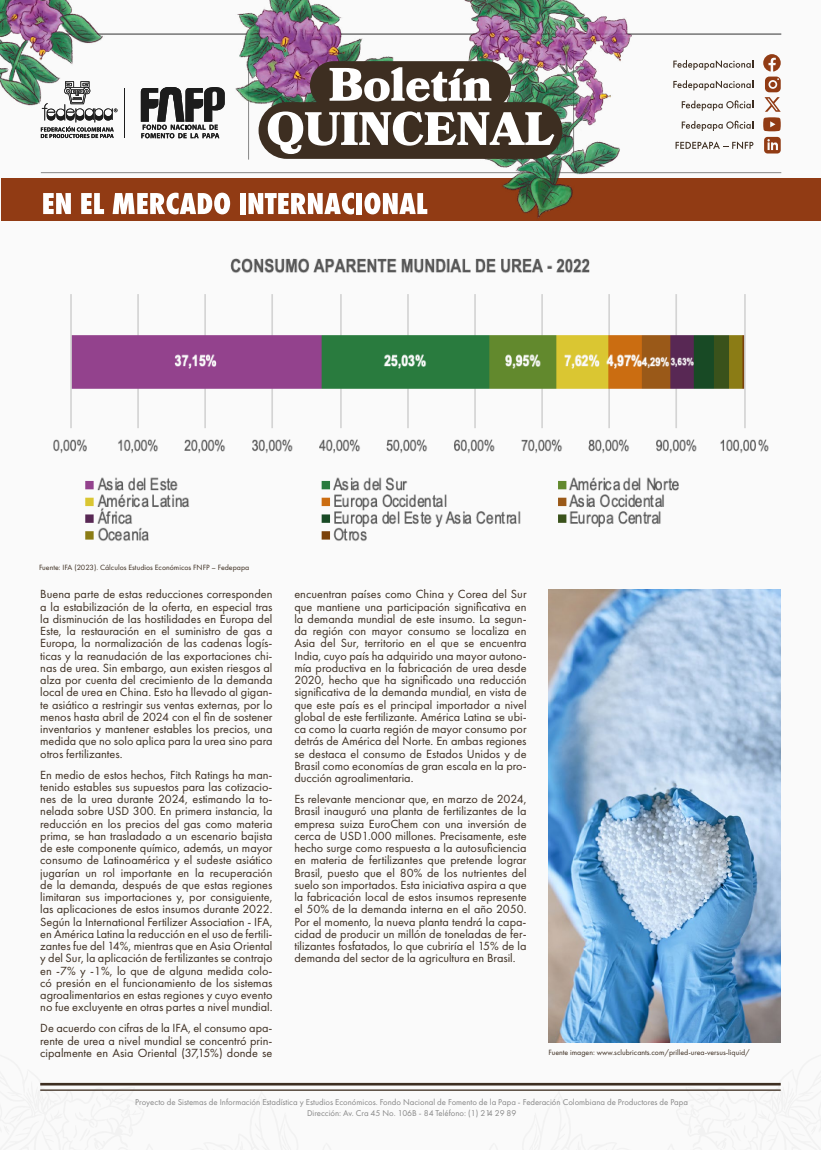
<style>
.page{position:relative;width:821px;height:1150px;background:#fafafa}
.page>*{position:absolute;margin:0;border:0;box-sizing:border-box;transform-origin:0 0}
.t1{font:12.25px/12.2px "Futura PT";color:#3d2e21;text-align:justify}
.t2{font:8.75px/10.5px "Futura PT";color:#878787;text-align:center}
.t3{font:7.88px "Futura PT";color:#3d2e21}
</style>
<div class="page">
<img style="left:0;top:0;width:821px;height:220px">
<svg style="left:40px;top:1082px;width:292px;height:4px"></svg>
<svg style="left:489px;top:1082px;width:292px;height:4px"></svg>
<hr style="left:40px;top:1089px;width:741px;height:2px;background:#3d2e21">
<hr style="left:40px;top:1083px;width:741px;height:2px;background:#3d2e21">
<div style="left:258px;top:102px;width:304px;height:57px;background:#3d2e21;border-radius:28px"></div>
<div style="left:310px;top:61px;width:201px;height:48px;background:#3d2e21;border-radius:24px"></div>
<svg style="left:329px;top:67px;width:162px;height:34px"></svg>
<svg style="left:268px;top:111px;width:286px;height:43px"></svg>
<img style="left:53px;top:258px;width:716px;height:283px">
<img style="left:548px;top:589px;width:233px;height:453px">
<p class="t3" style="left:39px;top:562px;width:212px">Fuente: IFA (2023). Cálculos Estudios Económicos FNFP – Fedepapa</p>
<p class="t1" style="left:40px;top:588px;width:234px">Buena parte de estas reducciones corresponden a la estabilización de la oferta, en especial tras la disminución de las hostilidades en Europa del Este, la restauración en el suministro de gas a Europa, la normalización de las cadenas logís&shy;ticas y la reanudación de las exportaciones chi&shy;nas de urea. Sin embargo, aun existen riesgos al alza por cuenta del crecimiento de la demanda local de urea en China. Esto ha llevado al gigan&shy;te asiático a restringir sus ventas externas, por lo menos hasta abril de 2024 con el fin de sostener inventarios y mantener estables los precios, una medida que no solo aplica para la urea sino para otros fertilizantes.</p>
<p class="t1" style="left:40px;top:768px;width:234px">En medio de estos hechos, Fitch Ratings ha man&shy;tenido estables sus supuestos para las cotizacio&shy;nes de la urea durante 2024, estimando la to&shy;nelada sobre USD 300. En primera instancia, la reducción en los precios del gas como materia prima, se han trasladado a un escenario bajista de este componente químico, además, un mayor consumo de Latinoamérica y el sudeste asiático jugarían un rol importante en la recuperación de la demanda, después de que estas regiones limitaran sus importaciones y, por consiguiente, las aplicaciones de estos insumos durante 2022.<br>Según la International Fertilizer Association - IFA, en América Latina la reducción en el uso de fertili&shy;zantes fue del 14%, mientras que en Asia Oriental y del Sur, la aplicación de fertilizantes se contrajo en -7% y -1%, lo que de alguna medida colo&shy;có presión en el funcionamiento de los sistemas agroalimentarios en estas regiones y cuyo evento no fue excluyente en otras partes a nivel mundial.</p>
<p class="t1" style="left:40px;top:1022px;width:234px">De acuerdo con cifras de la IFA, el consumo apa&shy;rente de urea a nivel mundial se concentró prin&shy;cipalmente en Asia Oriental (37,15%) donde se</p>
<p class="t1" style="left:294px;top:588px;width:234px">encuentran países como China y Corea del Sur que mantiene una participación significativa en la demanda mundial de este insumo. La segun&shy;da región con mayor consumo se localiza en Asia del Sur, territorio en el que se encuentra India, cuyo país ha adquirido una mayor autono&shy;mía productiva en la fabricación de urea desde 2020, hecho que ha significado una reducción significativa de la demanda mundial, en vista de que este país es el principal importador a nivel global de este fertilizante. América Latina se ubi&shy;ca como la cuarta región de mayor consumo por detrás de América del Norte. En ambas regiones se destaca el consumo de Estados Unidos y de Brasil como economías de gran escala en la pro&shy;ducción agroalimentaria.</p>
<p class="t1" style="left:294px;top:793px;width:234px">Es relevante mencionar que, en marzo de 2024, Brasil inauguró una planta de fertilizantes de la empresa suiza EuroChem con una inversión de cerca de USD1.000 millones. Precisamente, este hecho surge como respuesta a la autosuficiencia en materia de fertilizantes que pretende lograr Brasil, puesto que el 80% de los nutrientes del suelo son importados. Esta iniciativa aspira a que la fabricación local de estos insumos represente el 50% de la demanda interna en el año 2050.<br>Por el momento, la nueva planta tendrá la capa&shy;cidad de producir un millón de toneladas de fer&shy;tilizantes fosfatados, lo que cubriría el 15% de la demanda del sector de la agricultura en Brasil.</p>
<p class="t3" style="left:548px;top:1048px;width:203px">Fuente imagen: www.sclubricants.com/prilled-urea-versus-liquid/</p>
<p class="t2" style="left:135px;top:1097px;width:554px">Proyecto de Sistemas de Información Estadística y Estudios Económicos. Fondo Nacional de Fomento de la Papa - Federación Colombiana de Productores de Papa<br>Dirección: Av. Cra 45 No. 106B - 84 Teléfono: (1) 214 29 89</p>
</div>
